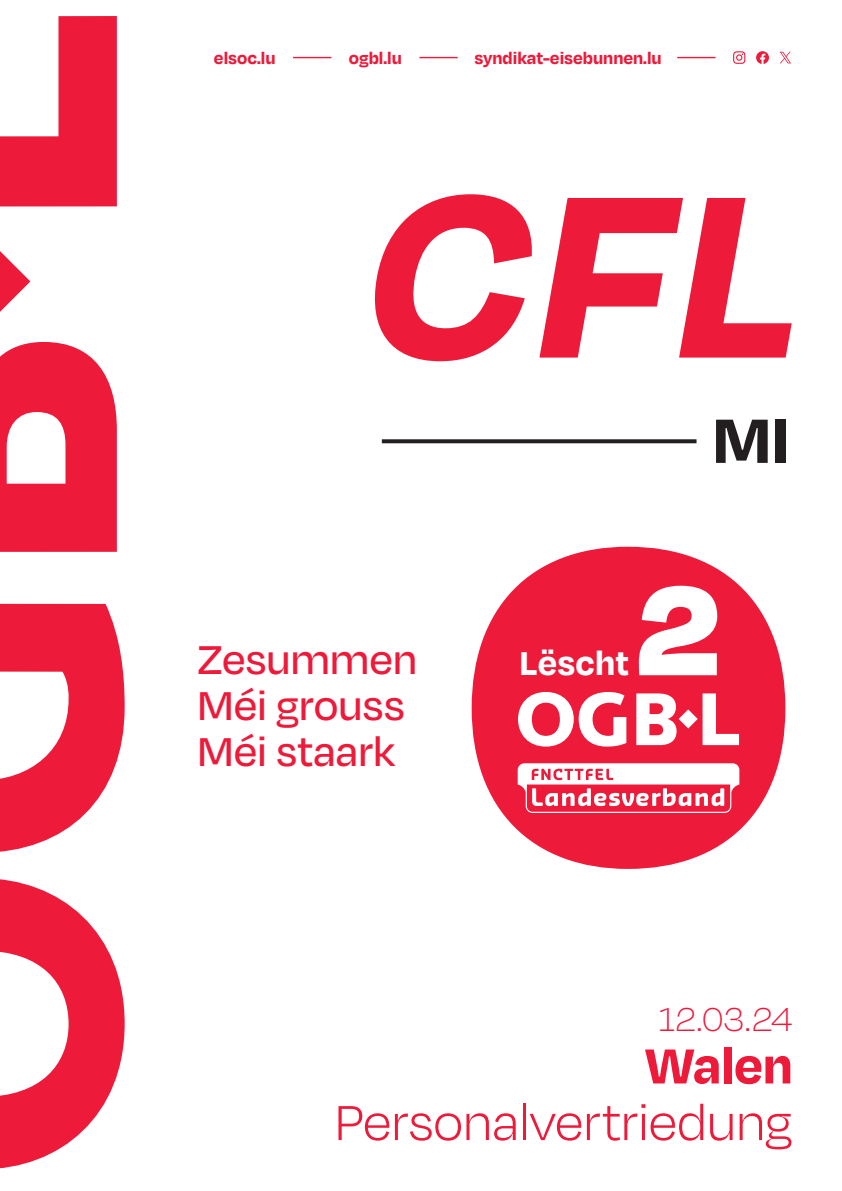
<style>
.page{position:relative;width:842px;height:1191px;background:#fff}
.page>*{position:absolute;margin:0;border:0;box-sizing:border-box;transform-origin:0 0}
.t1{font:italic 700 265.8px "Degular";color:#ed1a3a}
.t2{font:700 72px "Degular";color:#231f20}
.t3{font:300 56.6px "Degular";letter-spacing:-.01em;color:#ed1a3a}
.t4{font:700 56.6px "Degular";letter-spacing:-.005em;color:#ed1a3a}
.t5{font:500 46.4px/46.4px "Degular";letter-spacing:-.01em;color:#ed1a3a}
.t6{font:100 38.2px "Degular";color:#ed1a3a}
.t7{font:700 38px "Degular";letter-spacing:.005em;color:#fff}
.t8{font:700 19px "Degular";color:#ed1a3a}
</style>
<div class="page">
<svg style="left:0;top:251px;width:30px;height:61px"></svg>
<svg style="left:0;top:879px;width:125px;height:290px"></svg>
<svg style="left:0;top:604px;width:125px;height:248px"></svg>
<svg style="left:0;top:342px;width:117px;height:210px"></svg>
<svg style="left:0;top:16px;width:117px;height:190px"></svg>
<svg style="left:382px;top:439px;width:314px;height:4px"></svg>
<div style="left:472px;top:547px;width:313px;height:322px;background:#ed1a3a;border-radius:50%"></div>
<svg style="left:518px;top:692px;width:108px;height:54px"></svg>
<svg style="left:636px;top:693px;width:103px;height:52px"></svg>
<svg style="left:639px;top:586px;width:78px;height:89px"></svg>
<svg style="left:518px;top:763px;width:221px;height:50px"></svg>
<hr style="left:419px;top:57px;width:39px;height:1px;background:#ed1a3a">
<hr style="left:293px;top:57px;width:38px;height:1px;background:#ed1a3a">
<svg style="left:756px;top:51px;width:13px;height:13px"></svg>
<svg style="left:780px;top:52px;width:11px;height:11px"></svg>
<svg style="left:733px;top:51px;width:12px;height:13px"></svg>
<hr style="left:677px;top:57px;width:38px;height:1px;background:#ed1a3a">
<p class="t8" style="left:214px;top:46px;width:63px">elsoc.lu</p>
<p class="t8" style="left:349px;top:46px;width:54px">ogbl.lu</p>
<p class="t8" style="left:474px;top:46px;width:189px">syndikat-eisebunnen.lu</p>
<h1 class="t1" style="left:356px;top:105px;width:491px">CFL</h1>
<h3 class="t5" style="left:197px;top:634px;width:222px">Zesummen<br>Méi grouss<br>Méi staark</h3>
<h3 class="t7" style="left:520px;top:639px;width:111px">Lëscht</h3>
<h2 class="t2" style="left:712px;top:394px;width:78px">MI</h2>
<h3 class="t6" style="left:658px;top:996px;width:136px">12.03.24</h3>
<h3 class="t4" style="left:645px;top:1029px;width:149px">Walen</h3>
<h3 class="t3" style="left:334px;top:1089px;width:460px">Personalvertriedung</h3>
</div>
